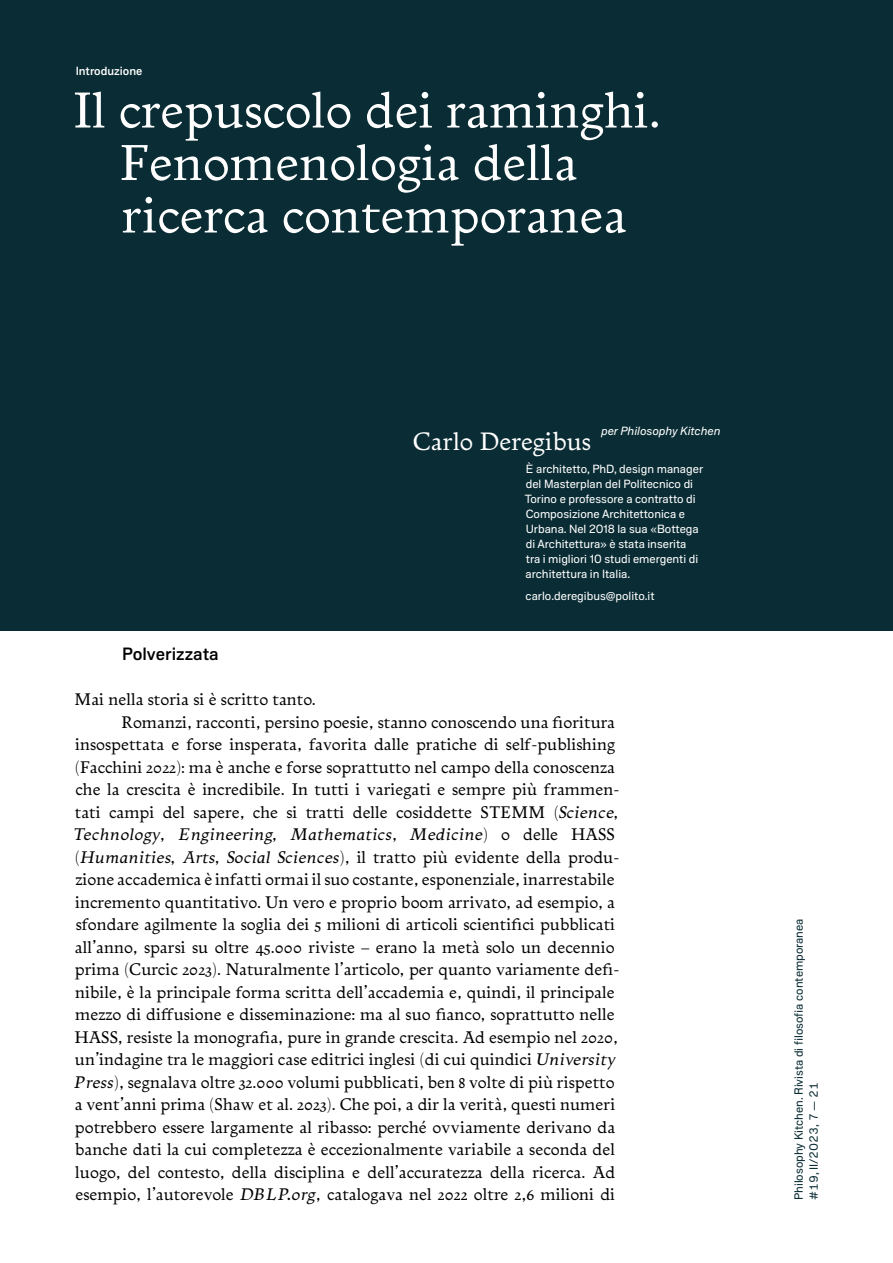
<style>
.page{position:relative;width:893px;height:1263px;background:#fff}
.page>*{position:absolute;margin:0;border:0;box-sizing:border-box;transform-origin:0 0}
.t1{font:54px/52.5px "Altair 4 Regular";color:#fff}
.t2{font:27px "Altair 4 Regular";color:#fff}
.t3{font:18px/22.5px "Altair 4 Regular";color:#000}
.t4{font:18px "Altair 4 Italic";color:#000}
.t5{font:500 18px "Metodo";color:#000}
.t6{font:12px/15px "Metodo";color:#fff}
.t7{font:12px/15px "Metodo";color:#0a2c34}
.t8{font:italic 12px "Metodo";color:#fff}
.t9{font:500 12px "Metodo";color:#fff}
.s1{font-family:"Altair 4 Italic"}
.s2{font-family:"Altair 4 Regular"}
</style>
<div class="page">
<div style="left:0;top:0;width:893px;height:630px;background:#0a2c34"></div>
<p class="t9" style="left:76px;top:62px;width:68px">Introduzione</p>
<h1 class="t1" style="left:120px;top:83px;width:543px;text-indent:-47px">Il crepuscolo dei raminghi.<br>Fenomenologia della ricerca contemporanea</h1>
<p class="t8" style="left:601px;top:422px;width:121px">per Philosophy Kitchen</p>
<h2 class="t2" style="left:413px;top:425px;width:180px">Carlo Deregibus</h2>
<p class="t6" style="left:525px;top:460px;width:180px">È architetto, PhD, design manager del Masterplan del Politecnico di<br>Torino e professore a contratto di<br>Composizione Architettonica e<br>Urbana. Nel 2018 la sua «Bottega di Architettura» è stata inserita<br>tra i migliori 10 studi emergenti di architettura in Italia.</p>
<p class="t6" style="left:526px;top:587px;width:131px">carlo.deregibus@polito.it</p>
<p class="t5" style="left:122px;top:640px;width:98px">Polverizzata</p>
<p class="t3" style="left:74px;top:688px;width:243px">Mai nella storia si è scritto tanto.</p>
<p class="t3" style="left:121px;top:710px;width:495px">Romanzi, racconti, persino poesie, stanno conoscendo una fioritura</p>
<p class="t3" style="left:75px;top:733px;width:542px">insospettata e forse insperata, favorita dalle pratiche di self-publishing</p>
<p class="t3" style="left:75px;top:755px;width:542px">(Facchini 2022): ma è anche e forse soprattutto nel campo della conoscenza</p>
<p class="t3" style="left:75px;top:778px;width:545px">che la crescita è incredibile. In tutti i variegati e sempre più frammen-</p>
<p class="t3" style="left:75px;top:800px;width:546px">tati campi del sapere, che si tratti delle cosiddette STEMM (<span class="s1">Science,</span></p>
<p class="t4" style="left:73px;top:823px;width:544px">Technology, Engineering, Mathematics<span class="s2">,</span> Medicine<span class="s2">) o delle HASS</span></p>
<p class="t3" style="left:74px;top:845px;width:547px">(<span class="s1">Humanities, Arts, Social Sciences</span>), il tratto più evidente della produ&shy;zione accademica è infatti ormai il suo costante, esponenziale, inarrestabile incremento quantitativo. Un vero e proprio boom arrivato, ad esempio, a sfondare agilmente la soglia dei 5 milioni di articoli scientifici pubblicati all’anno, sparsi su oltre 45.000 riviste – erano la metà solo un decennio prima (Curcic 2023). Naturalmente l’articolo, per quanto variamente defi&shy;nibile, è la principale forma scritta dell’accademia e, quindi, il principale mezzo di diffusione e disseminazione: ma al suo fianco, soprattutto nelle HASS, resiste la monografia, pure in grande crescita. Ad esempio nel 2020, un’indagine tra le maggiori case editrici inglesi (di cui quindici <span class="s1">University Press</span>), segnalava oltre 32.000 volumi pubblicati, ben 8 volte di più rispetto a vent’anni prima (Shaw et al. 2023). Che poi, a dir la verità, questi numeri potrebbero essere largamente al ribasso: perché ovviamente derivano da banche dati la cui completezza è eccezionalmente variabile a seconda del luogo, del contesto, della disciplina e dell’accuratezza della ricerca. Ad esempio, l’autorevole <span class="s1">DBLP.org</span>, catalogava nel 2022 oltre 2,6 milioni di</p>
<p class="t7" style="left:790px;top:1200px;width:283px;rotate:-90deg">Philosophy Kitchen. Rivista di filosofia contemporanea #19, II/2023, 7 — 21</p>
</div>
